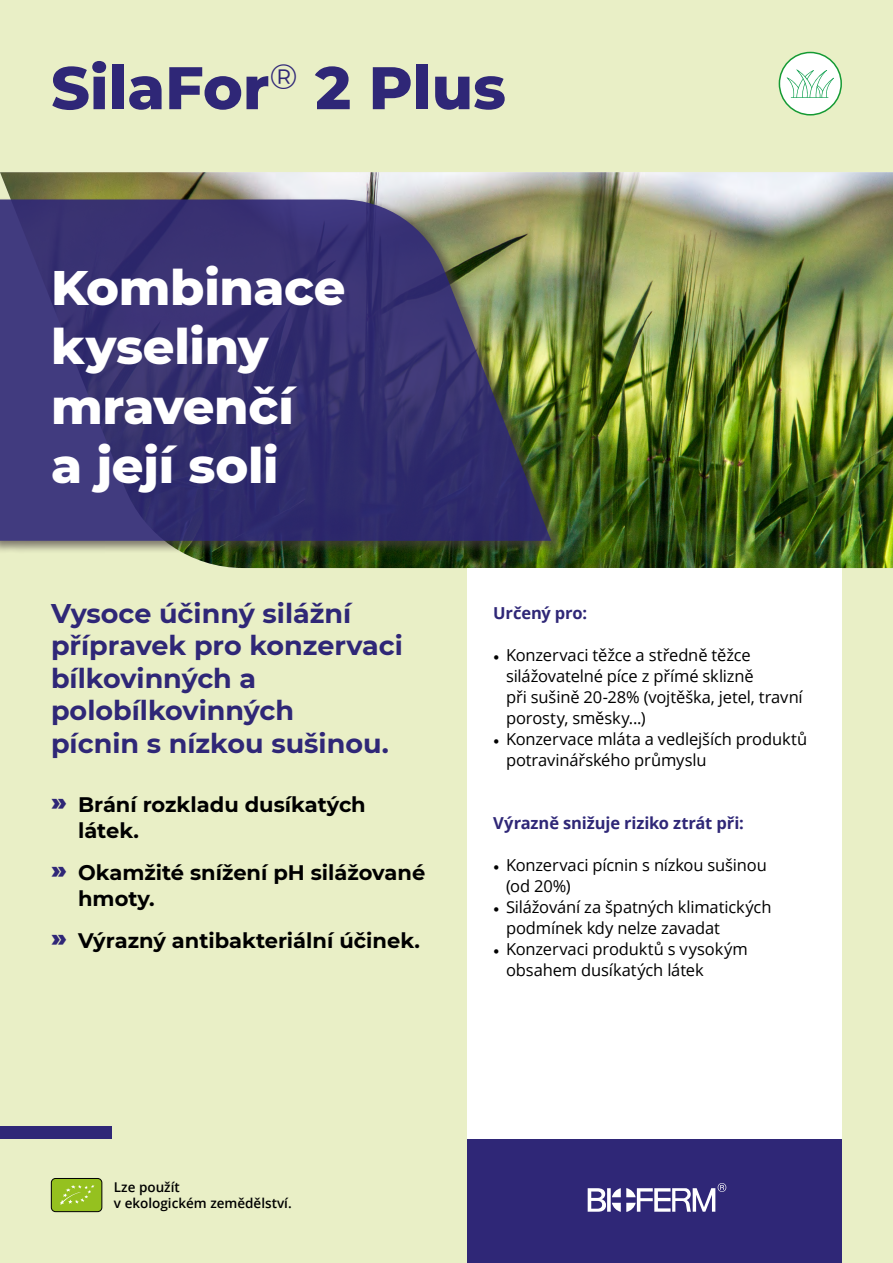
<style>
.page{position:relative;width:893px;height:1263px;background:#e9efc6}
.page>*{position:absolute;margin:0;border:0;box-sizing:border-box;transform-origin:0 0}
.t1{font:800 60px "Montserrat";color:#2f2777}
.t2{font:800 49.5px/59.4px "Montserrat";letter-spacing:-.005em;color:#fff}
.t3{font:700 27px/32.4px "Montserrat";color:#2f2777}
.t4{font:700 21px/25.5px "Montserrat";color:#000}
.t5{font:16.5px/21px "Open Sans";letter-spacing:-.01em;color:#000}
.t6{font:700 16.5px "Open Sans";letter-spacing:-.01em;color:#2f2777}
.t7{font:600 13.5px/16.2px "Open Sans";color:#000}
.s1{font-weight:900;font-size:24px;color:#2f2777}
.s2{font-family:"Minion Pro"}
</style>
<div class="page">
<div style="left:468px;top:1138px;width:374px;height:125px;background:#2f2777"></div>
<div style="left:0;top:1126px;width:111px;height:12px;background:#2f2777"></div>
<svg style="left:51px;top:1178px;width:51px;height:33px"></svg>
<div style="left:51px;top:1178px;width:51px;height:34px;border:1px solid #000;border-radius:4px"></div>
<img style="left:0;top:172px;width:893px;height:396px">
<div style="left:0;top:197px;width:566px;height:357px;background:#4a403f;opacity:.75"></div>
<svg style="left:0;top:199px;width:551px;height:342px;background:#403c6e"></svg>
<svg style="left:588px;top:1183px;width:138px;height:29px"></svg>
<div style="left:468px;top:568px;width:374px;height:570px;background:#fff"></div>
<div style="left:779px;top:52px;width:62px;height:63px;background:#fff;border-radius:50%"></div>
<div style="left:779px;top:52px;width:63px;height:64px;border:2px solid #159a34;border-radius:50%"></div>
<svg style="left:787px;top:69px;width:47px;height:29px"></svg>
<h1 class="t1" style="left:51px;top:44px;width:456px">SilaFor<sup>®</sup> 2 Plus</h1>
<h2 class="t2" style="left:51px;top:255px;width:296px">Kombinace kyseliny mravenčí<br>a její soli</h2>
<h3 class="t3" style="left:51px;top:596px;width:353px">Vysoce účinný silážní přípravek pro konzervaci bílkovinných a polobílkovinných<br>pícnin s nízkou sušinou.</h3>
<p class="t4" style="left:78px;top:791px;width:289px;text-indent:-27px"><span class="s1">ٝ</span> Brání rozkladu dusíkatých látek.</p>
<p class="t4" style="left:78px;top:859px;width:349px;text-indent:-27px"><span class="s1">ٝ</span> Okamžité snížení pH silážované hmoty.</p>
<p class="t4" style="left:51px;top:927px;width:370px"><span class="s1">ٝ</span> Výrazný antibakteriální účinek.</p>
<p class="t6" style="left:493px;top:601px;width:95px">Určený pro:</p>
<p class="t5" style="left:506px;top:644px;width:298px;text-indent:-13px"><span class="s2">•</span> Konzervaci těžce a středně těžce silážovatelné píce z přímé sklizně<br>při sušině 20-28% (vojtěška, jetel, travní porosty, směsky...)</p>
<p class="t5" style="left:506px;top:728px;width:303px;text-indent:-13px"><span class="s2">•</span> Konzervace mláta a vedlejších produktů potravinářského průmyslu</p>
<p class="t6" style="left:493px;top:811px;width:252px">Výrazně snižuje riziko ztrát při:</p>
<p class="t5" style="left:506px;top:854px;width:262px;text-indent:-13px"><span class="s2">•</span> Konzervaci pícnin s nízkou sušinou (od 20%)</p>
<p class="t5" style="left:506px;top:896px;width:267px;text-indent:-13px"><span class="s2">•</span> Silážování za špatných klimatických podmínek kdy nelze zavadat</p>
<p class="t5" style="left:506px;top:938px;width:243px;text-indent:-13px"><span class="s2">•</span> Konzervaci produktů s vysokým obsahem dusíkatých látek</p>
<p class="t7" style="left:114px;top:1179px;width:179px">Lze použít<br>v ekologickém zemědělství.</p>
</div>
